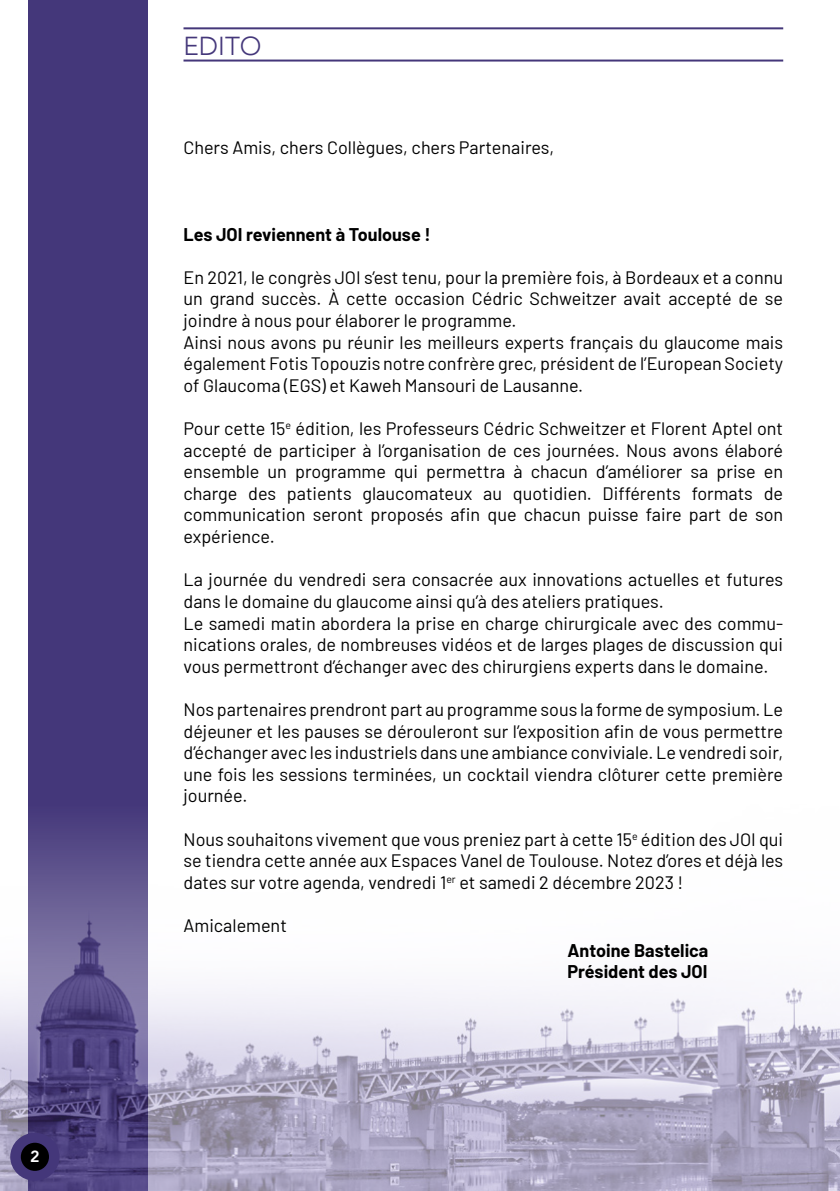
<style>
.page{position:relative;width:840px;height:1191px;background:#fff}
.page>*{position:absolute;margin:0;border:0;box-sizing:border-box;transform-origin:0 0}
.t1{font:300 26px "Avenir";color:#44377a}
.t2{font:18px/21.6px "Barlow";color:#000;text-align:justify}
.t3{font:700 18px/21.6px "Barlow";color:#000}
.t4{font:800 16px "Avenir";color:#fff}
</style>
<div class="page">
<div style="left:28px;top:0;width:119px;height:1191px;background:#44377a"></div>
<img style="left:0;top:718px;width:839px;height:473px">
<div style="left:10px;top:1132px;width:50px;height:48px;background:#44377a;border-radius:50%"></div>
<div style="left:21px;top:1142px;width:28px;height:28px;background:#000;border-radius:50%"></div>
<hr style="left:183px;top:27px;width:599px;height:2px;background:#44377a">
<hr style="left:183px;top:60px;width:599px;height:2px;background:#44377a">
<p class="t4" style="left:30px;top:1143px;width:11px">2</p>
<h1 class="t1" style="left:183px;top:30px;width:80px">EDITO</h1>
<p class="t2" style="left:183px;top:135px;width:372px">Chers Amis, chers Collègues, chers Partenaires,</p>
<p class="t3" style="left:183px;top:222px;width:248px">Les JOI reviennent à Toulouse !</p>
<p class="t2" style="left:183px;top:265px;width:601px;text-align:left">En 2021, le congrès JOI s’est tenu, pour la première fois, à Bordeaux et a connu un grand succès. À cette occasion Cédric Schweitzer avait accepté de se joindre à nous pour élaborer le programme.<br>Ainsi nous avons pu réunir les meilleurs experts français du glaucome mais également Fotis Topouzis notre confrère grec, président de l’European Society of Glaucoma (EGS) et Kaweh Mansouri de Lausanne.</p>
<p class="t2" style="left:183px;top:416px;width:601px">Pour cette 15<sup>e</sup> édition, les Professeurs Cédric Schweitzer et Florent Aptel ont accepté de participer à l’organisation de ces journées. Nous avons élaboré ensemble un programme qui permettra à chacun d’améliorer sa prise en charge des patients glaucomateux au quotidien. Différents formats de communication seront proposés afin que chacun puisse faire part de son expérience.</p>
<p class="t2" style="left:183px;top:567px;width:601px;text-align:left">La journée du vendredi sera consacrée aux innovations actuelles et futures dans le domaine du glaucome ainsi qu’à des ateliers pratiques.<br>Le samedi matin abordera la prise en charge chirurgicale avec des commu&shy;nications orales, de nombreuses vidéos et de larges plages de discussion qui vous permettront d’échanger avec des chirurgiens experts dans le domaine.</p>
<p class="t2" style="left:183px;top:697px;width:601px">Nos partenaires prendront part au programme sous la forme de symposium. Le déjeuner et les pauses se dérouleront sur l’exposition afin de vous permettre d’échanger avec les industriels dans une ambiance conviviale. Le vendredi soir, une fois les sessions terminées, un cocktail viendra clôturer cette première journée.</p>
<p class="t2" style="left:183px;top:827px;width:601px">Nous souhaitons vivement que vous preniez part à cette 15<sup>e</sup> édition des JOI qui se tiendra cette année aux Espaces Vanel de Toulouse. Notez d’ores et déjà les dates sur votre agenda, vendredi 1<sup>er</sup> et samedi 2 décembre 2023 !</p>
<p class="t2" style="left:183px;top:913px;width:105px">Amicalement</p>
<p class="t3" style="left:567px;top:938px;width:142px">Antoine Bastelica<br>Président des JOI</p>
</div>
